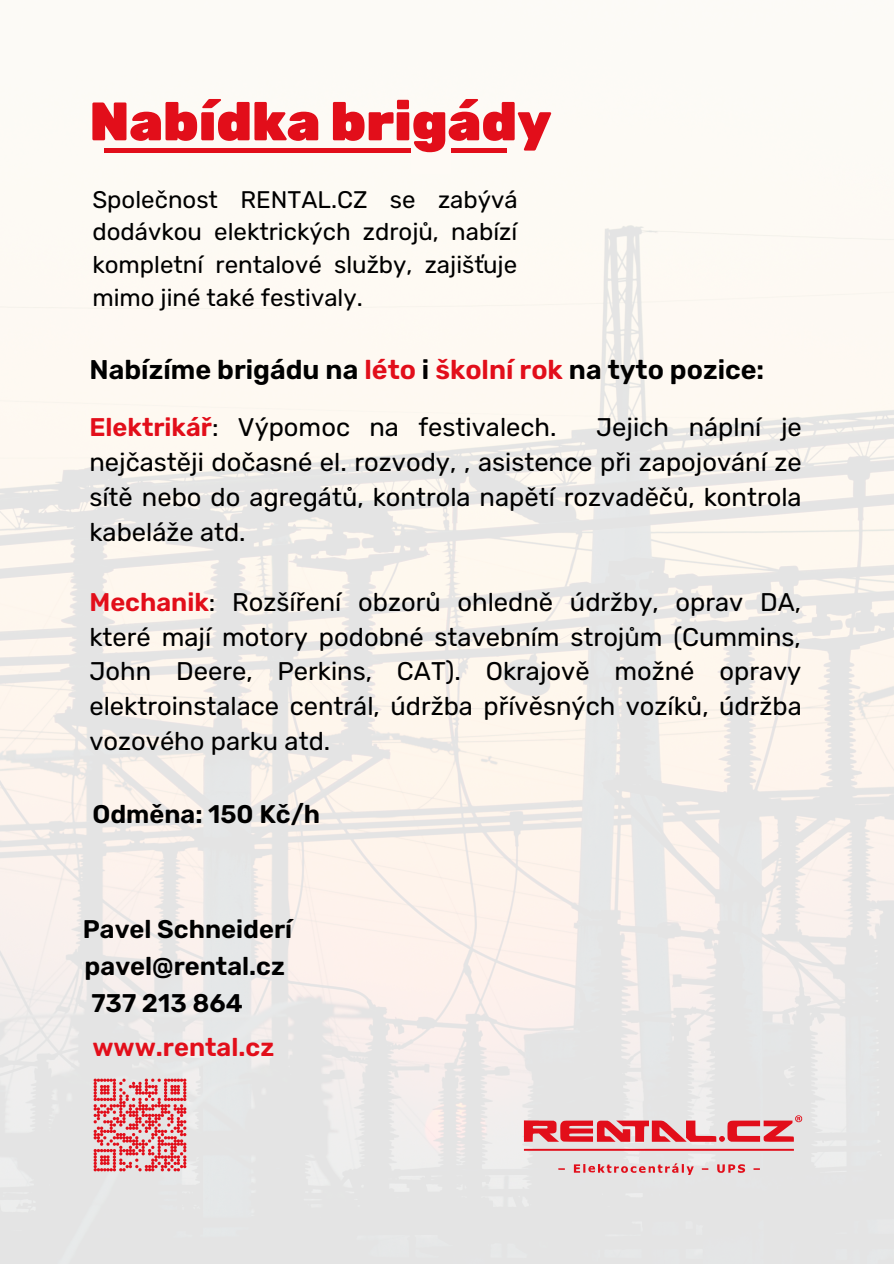
<style>
.page{position:relative;width:894px;height:1264px;background:#fff}
.page>*{position:absolute;margin:0;border:0;box-sizing:border-box;transform-origin:0 0}
.t1{font:900 54px "Rubik";color:#e20e1a}
.t2{font:600 27px "Rubik";color:#000}
.t3{font:25.5px/35px "Rubik";color:#000;text-align:justify}
.t4{font:600 25.5px "Rubik";color:#000}
.t5{font:600 25.5px "Rubik";color:#e20e1a}
.t6{font:24px/32.7px "Rubik";color:#000;text-align:justify}
.s1{color:#e20e1a}
.s2{font-weight:600;color:#e20e1a}
</style>
<div class="page">
<img style="left:0;top:139px;width:893px;height:1124px">
<svg style="left:523px;top:1115px;width:279px;height:27px;background:#e38085"></svg>
<svg style="left:523px;top:1148px;width:270px;height:2px"></svg>
<svg style="left:717px;top:1164px;width:28px;height:9px"></svg>
<svg style="left:573px;top:1163px;width:120px;height:11px"></svg>
<img style="left:89px;top:1074px;width:101px;height:100px">
<div style="left:104px;top:148px;width:402px;height:5px;background:#e20e1a"></div>
<div style="left:411px;top:142px;width:40px;height:32px;background:#fefaf5"></div>
<p class="t1" style="left:89px;top:90px;width:463px">Nabídka brigády</p>
<p class="t6" style="left:92px;top:183px;width:426px">Společnost RENTAL.CZ se zabývá dodávkou elektrických zdrojů, nabízí kompletní rentalové služby, zajišťuje mimo jiné také festivaly.</p>
<p class="t2" style="left:89px;top:354px;width:676px">Nabízíme brigádu na <span class="s1">léto</span> i <span class="s1">školní rok</span> na tyto pozice:</p>
<p class="t3" style="left:89px;top:410px;width:468px"><span class="s2">Elektrikář</span>: Výpomoc na festivalech.</p>
<p class="t3" style="left:89px;top:410px;width:713px;text-indent:506px">Jejich náplní je nejčastěji dočasné el. rozvody, , asistence při zapojování ze sítě nebo do agregátů, kontrola napětí rozvaděčů, kontrola kabeláže atd.</p>
<p class="t3" style="left:89px;top:584px;width:713px"><span class="s2">Mechanik</span>: Rozšíření obzorů ohledně údržby, oprav DA, které mají motory podobné stavebním strojům (Cummins, John Deere, Perkins, CAT). Okrajově možné opravy elektroinstalace centrál, údržba přívěsných vozíků, údržba vozového parku atd.</p>
<p class="t4" style="left:92px;top:799px;width:229px">Odměna: 150 Kč/h</p>
<p class="t4" style="left:83px;top:914px;width:211px">Pavel Schneiderí</p>
<p class="t4" style="left:85px;top:951px;width:202px">pavel@rental.cz</p>
<p class="t4" style="left:91px;top:988px;width:153px">737 213 864</p>
<p class="t5" style="left:92px;top:1032px;width:183px">www.rental.cz</p>
</div>
